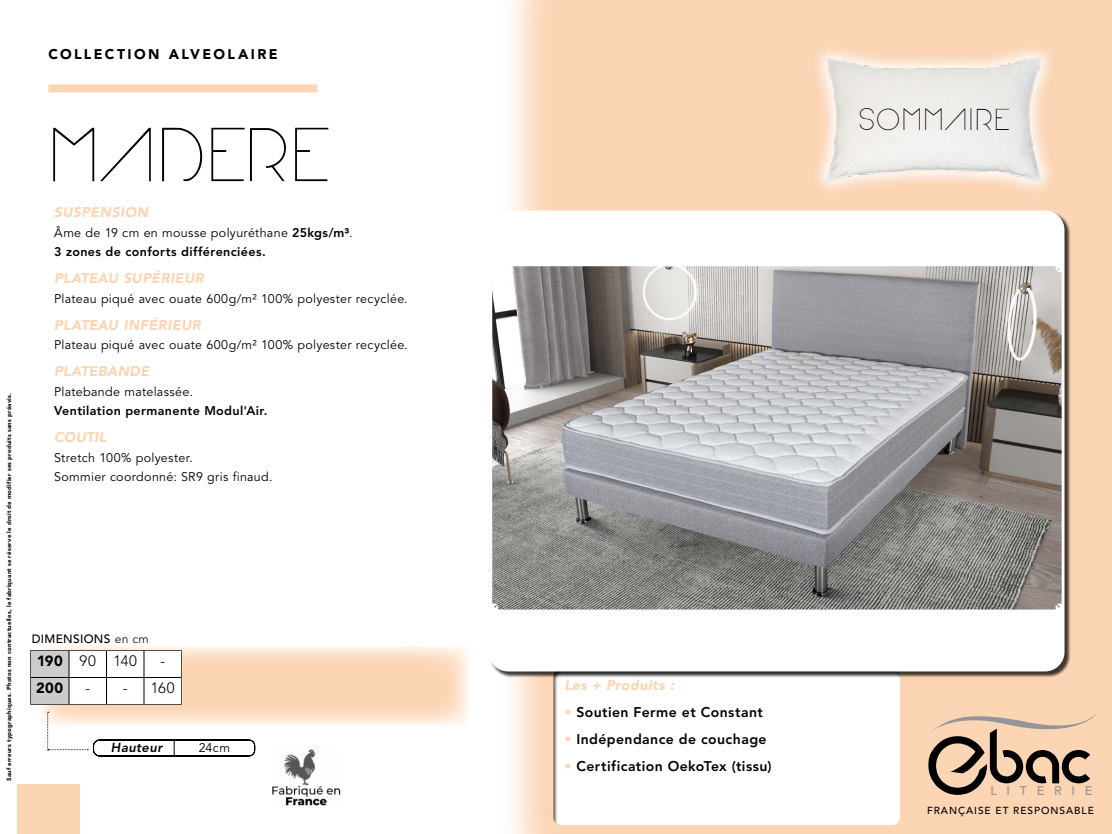
<style>
.page{position:relative;width:1112px;height:834px;background:#fff}
.page>*{position:absolute;margin:0;border:0;box-sizing:border-box;transform-origin:0 0}
.t1{font:75px "Arual";letter-spacing:.005em;color:#000}
.t2{font:30px "Arual";letter-spacing:.035em;color:#000}
.t3{font:300 15px "Avenir LT Std";letter-spacing:.045em;color:#000}
.t4{font:900 14.7px "Avenir LT Std";color:#000}
.t5{font:800 14px "Avenir LT Std";letter-spacing:.03em;color:#000}
.t6{font:italic 900 14px "Avenir LT Std";letter-spacing:.025em;color:#fcd5b4}
.t7{font:900 14px "Avenir LT Std";letter-spacing:.17em;color:#000}
.t8{font:italic 800 13px "Avenir LT Std";letter-spacing:.035em;color:#000}
.t9{font:500 12.55px "Avenir LT Std";letter-spacing:.775em;color:#929595}
.t10{font:12.5px/19.5px "Avenir LT Std";letter-spacing:.025em;color:#000}
.t11{font:800 12.5px/19.5px "Avenir LT Std";letter-spacing:.03em;color:#000}
.t12{font:500 12px "Avenir LT Std";letter-spacing:.025em;color:#000}
.t13{font:500 10.15px "Avenir LT Std";letter-spacing:.095em;color:#000}
.t14{font:900 6px "Avenir LT Std";letter-spacing:.035em;color:#000}
.s1{font-weight:400}
.s2{font-weight:300}
.s3{font-weight:900;font-size:14.7px}
.s4{font-weight:900;color:#fcd5b4}
</style>
<div class="page">
<div style="left:17px;top:784px;width:63px;height:50px;background:#fcd5b4"></div>
<svg style="left:511px;top:0;width:45px;height:834px;background:#fce4cf"></svg>
<div style="left:556px;top:0;width:556px;height:834px;background:#fcd5b4"></div>
<div style="left:549px;top:665px;width:355px;height:161px;background:#fff"></div>
<img style="left:272px;top:750px;width:68px;height:56px">
<div style="left:489px;top:211px;width:582px;height:467px;background:#000;opacity:.75"></div>
<div style="left:489px;top:211px;width:575px;height:460px;background:#fff;border-radius:20px"></div>
<div style="left:48px;top:84px;width:270px;height:8px;background:#fcd5b4"></div>
<svg style="left:928px;top:711px;width:169px;height:84px;background:#c2a58c"></svg>
<img style="left:492px;top:266px;width:570px;height:344px">
<svg style="left:41px;top:646px;width:427px;height:80px;background:#fcddc2"></svg>
<hr style="left:30px;top:704px;width:39px;height:1px;background:#524b48">
<hr style="left:69px;top:704px;width:37px;height:1px;background:#524b48">
<hr style="left:106px;top:704px;width:38px;height:1px;background:#524b48">
<hr style="left:144px;top:704px;width:38px;height:1px;background:#524b48">
<svg style="left:30px;top:650px;width:152px;height:54px"></svg>
<svg style="left:47px;top:712px;width:208px;height:44px"></svg>
<div style="left:809px;top:40px;width:249px;height:158px;background:#fbd5b4"></div>
<img style="left:816px;top:43px;width:243px;height:153px">
<p class="t7" style="left:48px;top:45px;width:231px">COLLECTION ALVEOLAIRE</p>
<p class="t14" style="left:5px;top:781px;width:389px;rotate:-90deg">Sauf erreurs typographiques. Photos non contractuelles, le fabriquant se réserve le droit de modifier ses produits sans préavis.</p>
<h1 class="t1" style="left:48px;top:105px;width:282px">MADERE</h1>
<p class="t6" style="left:54px;top:204px;width:95px">SUSPENSION</p>
<p class="t11" style="left:54px;top:223px;width:300px"><span class="s1">Âme de 19 cm en mousse polyuréthane</span> 25kgs/m³<span class="s1">.<br></span>3 zones de conforts différenciées.</p>
<p class="t6" style="left:54px;top:270px;width:151px">PLATEAU SUPÉRIEUR</p>
<p class="t10" style="left:54px;top:289px;width:355px">Plateau piqué avec ouate 600g/m² 100% polyester recyclée.</p>
<p class="t6" style="left:54px;top:316px;width:148px">PLATEAU INFÉRIEUR</p>
<p class="t10" style="left:54px;top:336px;width:355px">Plateau piqué avec ouate 600g/m² 100% polyester recyclée.</p>
<p class="t6" style="left:54px;top:363px;width:97px">PLATEBANDE</p>
<p class="t10" style="left:54px;top:382px;width:140px">Platebande matelassée.</p>
<p class="t11" style="left:54px;top:401px;width:215px">Ventilation permanente Modul'Air.</p>
<p class="t6" style="left:54px;top:429px;width:54px">COUTIL</p>
<p class="t10" style="left:54px;top:448px;width:220px">Stretch 100% polyester.<br>Sommier coordonné: SR9 gris finaud.</p>
<p class="t12" style="left:32px;top:632px;width:119px">DIMENSIONS <span class="s2">en cm</span></p>
<p class="t3" style="left:37px;top:652px;width:102px"><span class="s3">190</span> 90 140</p>
<p class="t3" style="left:160px;top:652px;width:6px">-</p>
<p class="t4" style="left:36px;top:679px;width:29px">200</p>
<p class="t3" style="left:85px;top:679px;width:44px">- -</p>
<p class="t3" style="left:151px;top:679px;width:25px">160</p>
<p class="t8" style="left:111px;top:740px;width:53px">Hauteur</p>
<p class="t10" style="left:199px;top:738px;width:33px">24cm</p>
<h2 class="t2" style="left:859px;top:100px;width:152px">SOMMAIRE</h2>
<p class="t6" style="left:564px;top:677px;width:111px">Les + Produits :</p>
<p class="t5" style="left:564px;top:704px;width:200px"><span class="s4">•</span> Soutien Ferme et Constant</p>
<p class="t5" style="left:564px;top:731px;width:204px"><span class="s4">•</span> Indépendance de couchage</p>
<p class="t5" style="left:564px;top:758px;width:209px"><span class="s4">•</span> Certification OekoTex (tissu)</p>
<p class="t9" style="left:990px;top:784px;width:103px">LITERIE</p>
<p class="t13" style="left:927px;top:805px;width:168px">FRANÇAISE ET RESPONSABLE</p>
</div>
